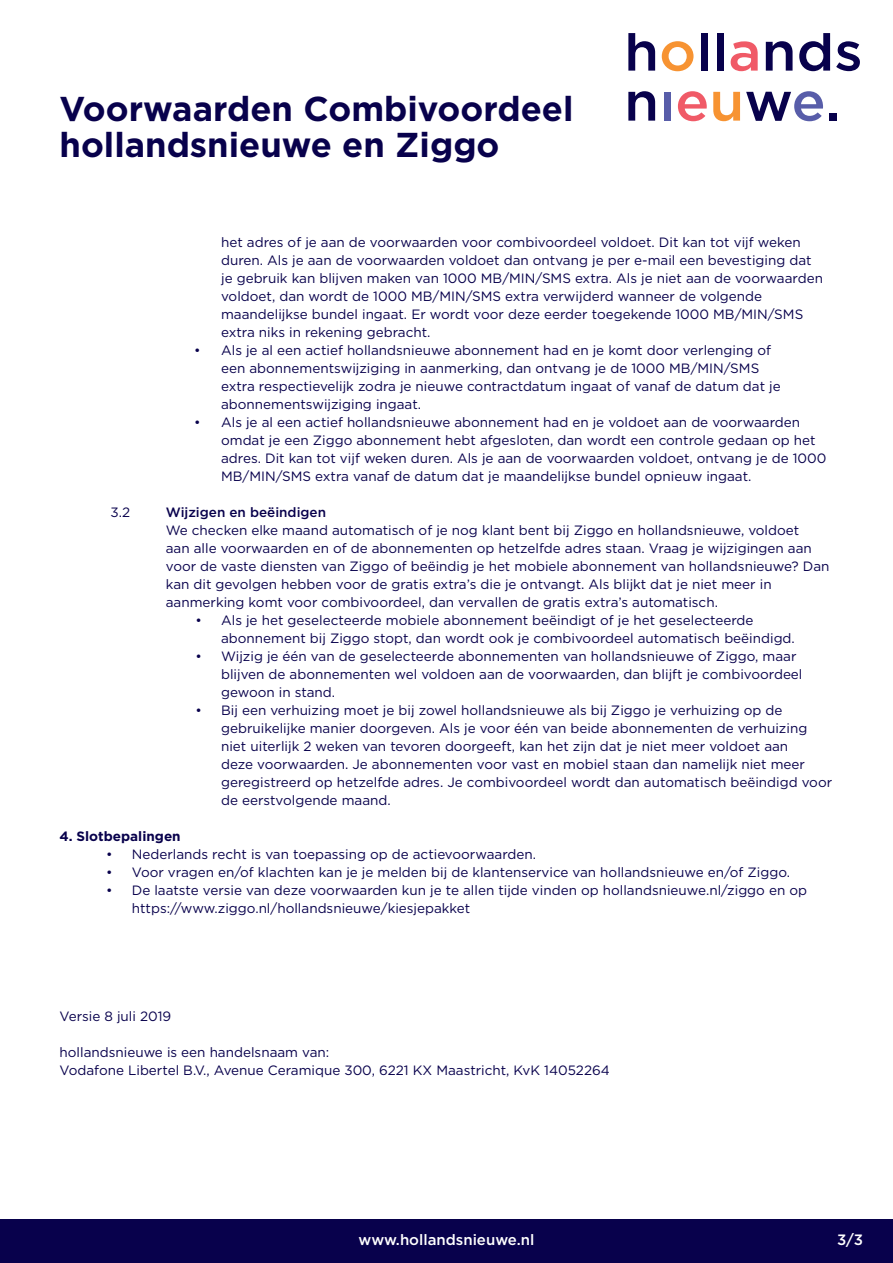
<style>
.page{position:relative;width:893px;height:1263px;background:#fff}
.page>*{position:absolute;margin:0;border:0;box-sizing:border-box;transform-origin:0 0}
.t1{font:700 34.5px/36px "Gotham HTF";color:#08014c}
.t2{font:500 15px "Gotham HTF";color:#fff}
.t3{font:13.5px/18px "Gotham HTF";color:#08014c}
.t4{font:700 13.5px "Gotham HTF";color:#08014c}
.s1{font-weight:500}
</style>
<div class="page">
<svg style="left:628px;top:33px;width:27px;height:38px"></svg>
<svg style="left:662px;top:41px;width:31px;height:30px"></svg>
<div style="left:701px;top:33px;width:7px;height:38px;background:#08014c"></div>
<div style="left:717px;top:33px;width:7px;height:38px;background:#08014c"></div>
<svg style="left:731px;top:41px;width:27px;height:30px"></svg>
<svg style="left:766px;top:41px;width:26px;height:30px"></svg>
<svg style="left:799px;top:33px;width:31px;height:38px"></svg>
<svg style="left:836px;top:41px;width:24px;height:30px"></svg>
<svg style="left:628px;top:91px;width:27px;height:30px"></svg>
<div style="left:664px;top:92px;width:7px;height:29px;background:#585da9"></div>
<svg style="left:678px;top:91px;width:29px;height:30px"></svg>
<svg style="left:713px;top:92px;width:27px;height:29px"></svg>
<svg style="left:746px;top:91px;width:77px;height:30px"></svg>
<div style="left:829px;top:113px;width:7px;height:8px;background:#08014c"></div>
<div style="left:0;top:1219px;width:893px;height:44px;background:#08014c"></div>
<h1 class="t1" style="left:60px;top:90px;width:515px">Voorwaarden Combivoordeel hollandsnieuwe en Ziggo</h1>
<p class="t3" style="left:221px;top:233px;width:603px">het adres of je aan de voorwaarden voor combivoordeel voldoet. Dit kan tot vijf weken duren. Als je aan de voorwaarden voldoet dan ontvang je per e-mail een bevestiging dat je gebruik kan blijven maken van 1000 MB/MIN/SMS extra. Als je niet aan de voorwaarden voldoet, dan wordt de 1000 MB/MIN/SMS extra verwijderd wanneer de volgende maandelijkse bundel ingaat. Er wordt voor deze eerder toegekende 1000 MB/MIN/SMS extra niks in rekening gebracht.</p>
<p class="t3" style="left:221px;top:341px;width:561px;text-indent:-27px">• Als je al een actief hollandsnieuwe abonnement had en je komt door verlenging of een abonnementswijziging in aanmerking, dan ontvang je de 1000 MB/MIN/SMS extra respectievelijk zodra je nieuwe contractdatum ingaat of vanaf de datum dat je abonnementswijziging ingaat.</p>
<p class="t3" style="left:221px;top:413px;width:607px;text-indent:-27px">• Als je al een actief hollandsnieuwe abonnement had en je voldoet aan de voorwaarden omdat je een Ziggo abonnement hebt afgesloten, dan wordt een controle gedaan op het adres. Dit kan tot vijf weken duren. Als je aan de voorwaarden voldoet, ontvang je de 1000<br>MB/MIN/SMS extra vanaf de datum dat je maandelijkse bundel opnieuw ingaat.</p>
<p class="t3" style="left:111px;top:503px;width:21px">3.2</p>
<p class="t3" style="left:166px;top:503px;width:665px"><span class="s1">Wijzigen en beëindigen<br></span>We checken elke maand automatisch of je nog klant bent bij Ziggo en hollandsnieuwe, voldoet<br>aan alle voorwaarden en of de abonnementen op hetzelfde adres staan. Vraag je wijzigingen aan voor de vaste diensten van Ziggo of beëindig je het mobiele abonnement van hollandsnieuwe? Dan kan dit gevolgen hebben voor de gratis extra’s die je ontvangt. Als blijkt dat je niet meer in aanmerking komt voor combivoordeel, dan vervallen de gratis extra’s automatisch.</p>
<p class="t3" style="left:221px;top:611px;width:575px;text-indent:-26px">• Als je het geselecteerde mobiele abonnement beëindigt of je het geselecteerde abonnement bij Ziggo stopt, dan wordt ook je combivoordeel automatisch beëindigd.</p>
<p class="t3" style="left:221px;top:647px;width:583px;text-indent:-26px">• Wijzig je één van de geselecteerde abonnementen van hollandsnieuwe of Ziggo, maar blijven de abonnementen wel voldoen aan de voorwaarden, dan blijft je combivoordeel gewoon in stand.</p>
<p class="t3" style="left:221px;top:701px;width:613px;text-indent:-26px">• Bij een verhuizing moet je bij zowel hollandsnieuwe als bij Ziggo je verhuizing op de gebruikelijke manier doorgeven. Als je voor één van beide abonnementen de verhuizing niet uiterlijk 2 weken van tevoren doorgeeft, kan het zijn dat je niet meer voldoet aan<br>deze voorwaarden. Je abonnementen voor vast en mobiel staan dan namelijk niet meer geregistreerd op hetzelfde adres. Je combivoordeel wordt dan automatisch beëindigd voor de eerstvolgende maand.</p>
<p class="t4" style="left:60px;top:829px;width:123px">4. Slotbepalingen</p>
<p class="t3" style="left:106px;top:845px;width:431px">• Nederlands recht is van toepassing op de actievoorwaarden.</p>
<p class="t3" style="left:106px;top:863px;width:685px">• Voor vragen en/of klachten kan je je melden bij de klantenservice van hollandsnieuwe en/of Ziggo.</p>
<p class="t3" style="left:132px;top:881px;width:677px;text-indent:-26px">• De laatste versie van deze voorwaarden kun je te allen tijde vinden op hollandsnieuwe.nl/ziggo en op https://www.ziggo.nl/hollandsnieuwe/kiesjepakket</p>
<p class="t3" style="left:60px;top:1007px;width:113px">Versie 8 juli 2019</p>
<p class="t3" style="left:60px;top:1043px;width:552px">hollandsnieuwe is een handelsnaam van:<br>Vodafone Libertel B.V., Avenue Ceramique 300, 6221 KX Maastricht, KvK 14052264</p>
<p class="t2" style="left:359px;top:1231px;width:177px">www.hollandsnieuwe.nl</p>
<p class="t2" style="left:837px;top:1231px;width:28px">3/3</p>
</div>
